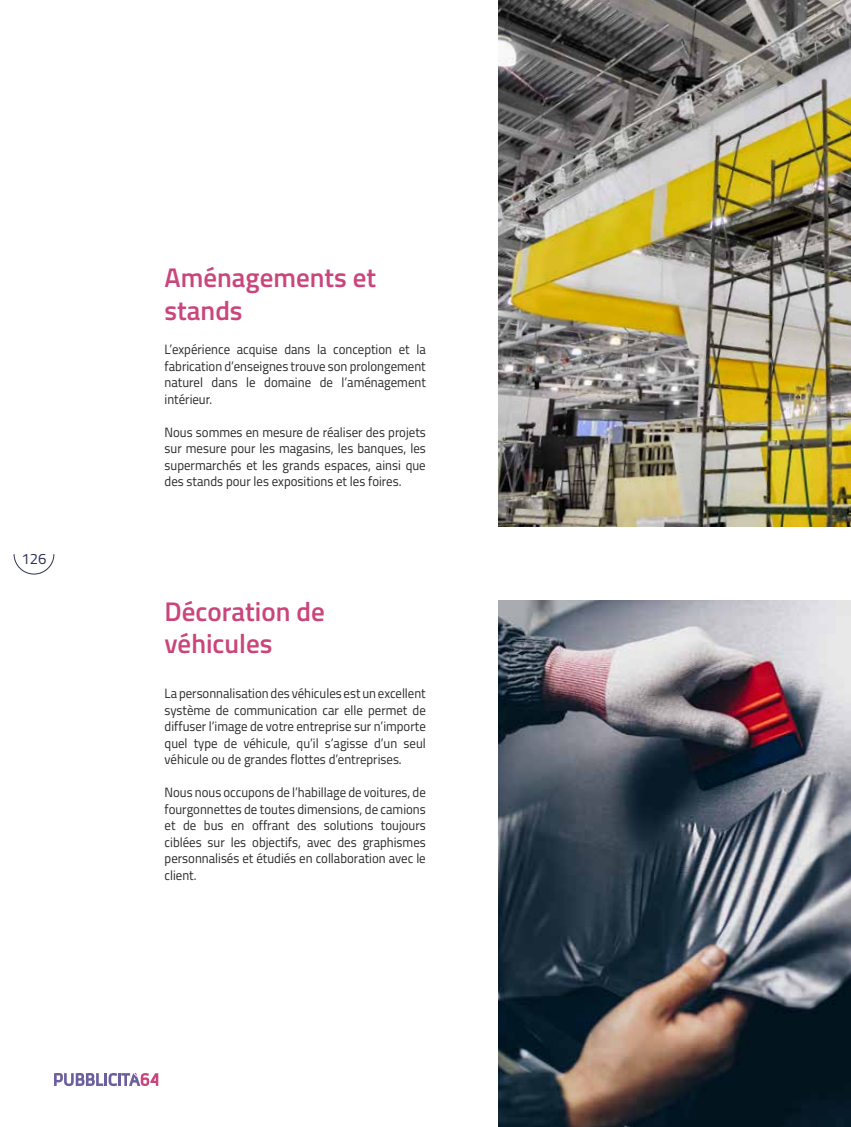
<style>
.page{position:relative;width:851px;height:1127px;background:#fff}
.page>*{position:absolute;margin:0;border:0;box-sizing:border-box;transform-origin:0 0}
.t1{font:600 27px/32.4px "Titillium";color:#c9457c}
.t2{font:15px "Titillium";color:#2c3155}
.t3{font:13.5px/16.5px "Titillium";color:#292929;text-align:justify;scale:.95 1}
</style>
<div class="page">
<svg style="left:14px;top:554px;width:40px;height:20px"></svg>
<svg style="left:54px;top:1073px;width:104px;height:13px"></svg>
<img style="left:498px;top:0;width:352px;height:526px">
<img style="left:498px;top:601px;width:352px;height:526px">
<p class="t2" style="left:21px;top:548px;width:27px">126</p>
<h1 class="t1" style="left:164px;top:260px;width:213px">Aménagements et stands</h1>
<p class="t3" style="left:164px;top:341px;width:276px">L’expérience acquise dans la conception et la fabrication d’enseignes trouve son prolongement naturel dans le domaine de l’aménagement intérieur.</p>
<p class="t3" style="left:164px;top:423px;width:276px">Nous sommes en mesure de réaliser des projets sur mesure pour les magasins, les banques, les supermarchés et les grands espaces, ainsi que des stands pour les expositions et les foires.</p>
<h1 class="t1" style="left:164px;top:594px;width:162px">Décoration de véhicules</h1>
<p class="t3" style="left:164px;top:684px;width:276px">La personnalisation des véhicules est un excellent système de communication car elle permet de diffuser l’image de votre entreprise sur n’importe quel type de véhicule, qu’il s’agisse d’un seul véhicule ou de grandes flottes d’entreprises.</p>
<p class="t3" style="left:164px;top:783px;width:276px">Nous nous occupons de l’habillage de voitures, de fourgonnettes de toutes dimensions, de camions et de bus en offrant des solutions toujours ciblées sur les objectifs, avec des graphismes personnalisés et étudiés en collaboration avec le client.</p>
</div>
